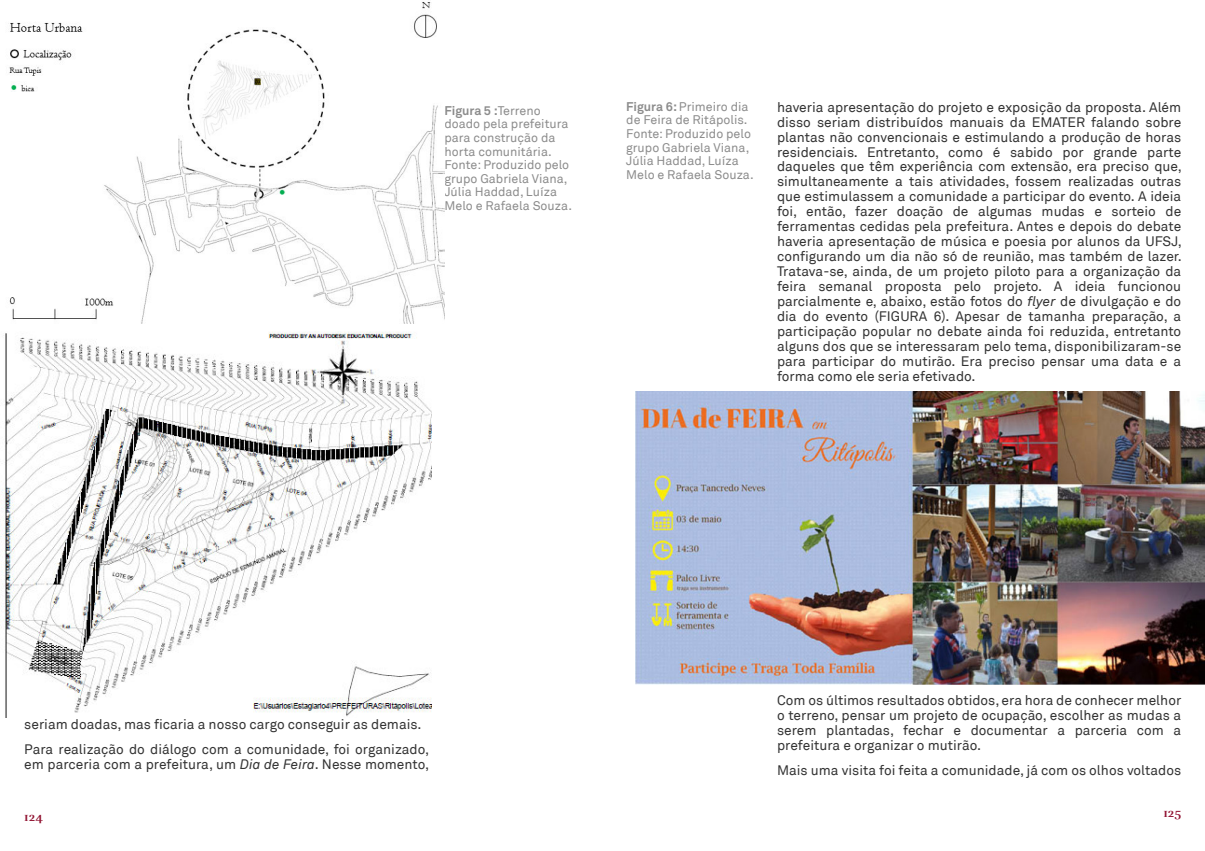
<style>
.page{position:relative;width:1205px;height:851px;background:#fff}
.page>*{position:absolute;margin:0;border:0;box-sizing:border-box;transform-origin:0 0}
.t1{font:13.75px/15px "Akkurat";color:#333;text-align:justify}
.t2{font:12.5px/13.6px "Akkurat";color:#8c8c8c}
.t3{font:700 12.5px "Rufina";color:#911231}
.s1{font-weight:700}
.s2{font-style:italic}
</style>
<div class="page">
<img style="left:0;top:2px;width:444px;height:715px">
<img style="left:635px;top:392px;width:570px;height:292px">
<p class="t2" style="left:444px;top:103px;width:129px"><span class="s1">Figura 5 :</span>Terreno doado pela prefeitura para construção da horta comunitária.<br>Fonte: Produzido pelo grupo Gabriela Viana,<br>Júlia Haddad, Luíza<br>Melo e Rafaela Souza.</p>
<p class="t2" style="left:626px;top:99px;width:129px"><span class="s1">Figura 6:</span>Primeiro dia de Feira de Ritápolis.<br>Fonte: Produzido pelo grupo Gabriela Viana,<br>Júlia Haddad, Luíza<br>Melo e Rafaela Souza.</p>
<p class="t1" style="left:777px;top:99px;width:406px">haveria apresentação do projeto e exposição da proposta. Além disso seriam distribuídos manuais da EMATER falando sobre plantas não convencionais e estimulando a produção de horas residenciais. Entretanto, como é sabido por grande parte daqueles que têm experiência com extensão, era preciso que, simultaneamente a tais atividades, fossem realizadas outras que estimulassem a comunidade a participar do evento. A ideia foi, então, fazer doação de algumas mudas e sorteio de ferramentas cedidas pela prefeitura. Antes e depois do debate haveria apresentação de música e poesia por alunos da UFSJ, configurando um dia não só de reunião, mas também de lazer.<br>Tratava-se, ainda, de um projeto piloto para a organização da feira semanal proposta pelo projeto. A ideia funcionou parcialmente e, abaixo, estão fotos do <span class="s2">flyer</span> de divulgação e do dia do evento (FIGURA 6). Apesar de tamanha preparação, a participação popular no debate ainda foi reduzida, entretanto alguns dos que se interessaram pelo tema, disponibilizaram-se para participar do mutirão. Era preciso pensar uma data e a forma como ele seria efetivado.</p>
<p class="t1" style="left:24px;top:711px;width:406px;line-height:25px">seriam doadas, mas ficaria a nosso cargo conseguir as demais.<br>Para realização do diálogo com a comunidade, foi organizado,</p>
<p class="t1" style="left:24px;top:756px;width:406px">em parceria com a prefeitura, um <span class="s2">Dia de Feira</span>. Nesse momento,</p>
<p class="t3" style="left:24px;top:808px;width:20px">124</p>
<p class="t1" style="left:777px;top:692px;width:406px">Com os últimos resultados obtidos, era hora de conhecer melhor o terreno, pensar um projeto de ocupação, escolher as mudas a serem plantadas, fechar e documentar a parceria com a prefeitura e organizar o mutirão.</p>
<p class="t1" style="left:777px;top:762px;width:406px">Mais uma visita foi feita a comunidade, já com os olhos voltados</p>
<p class="t3" style="left:1163px;top:804px;width:19px">125</p>
</div>
